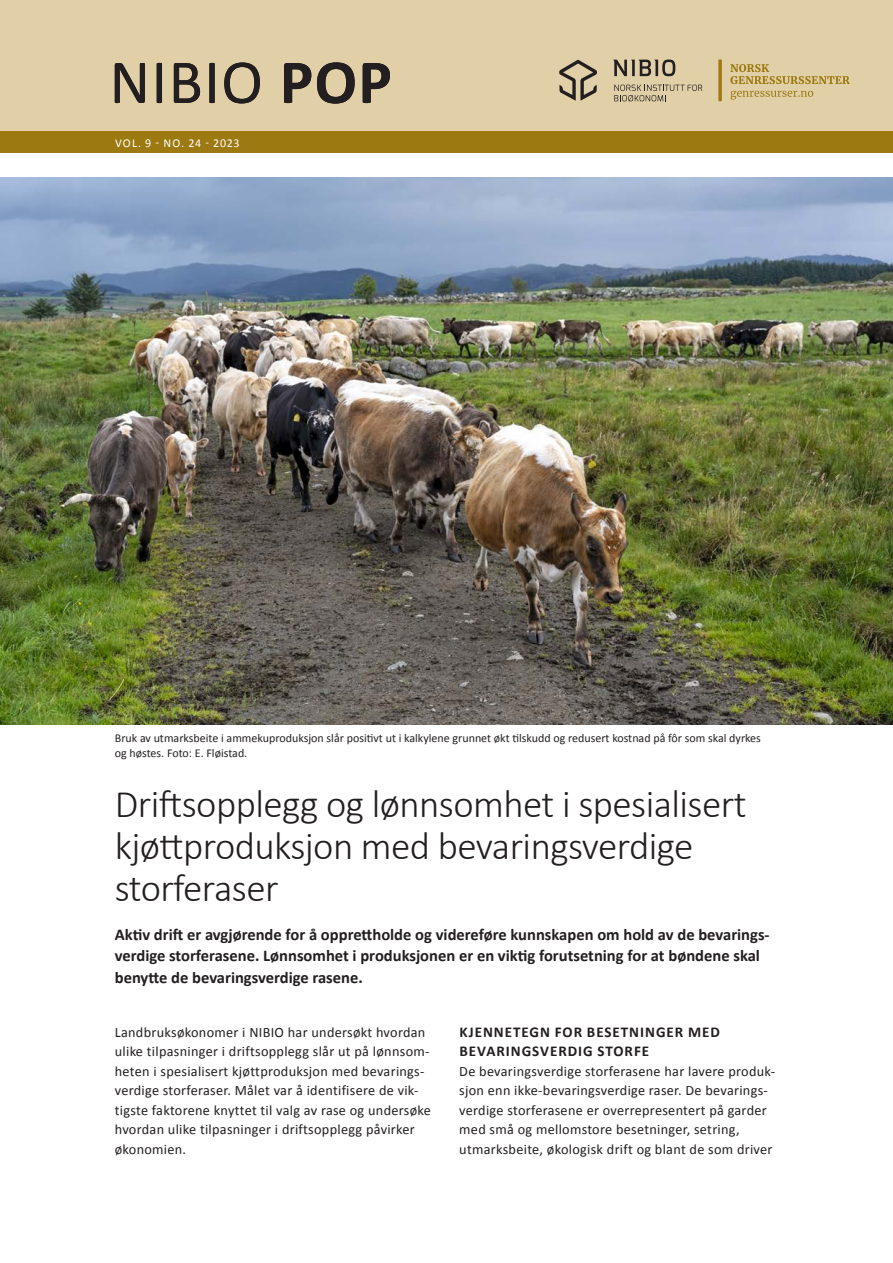
<style>
.page{position:relative;width:893px;height:1263px;background:#fff}
.page>*{position:absolute;margin:0;border:0;box-sizing:border-box;transform-origin:0 0}
.t1{font:63px "Calibri";letter-spacing:.02em;color:#231f20}
.t2{font:300 39px/42px "Calibri";letter-spacing:-.015em;color:#231f20}
.t3{font:700 16.5px/21px "Calibri";color:#231f20}
.t4{font:700 15px/19.5px "Calibri";letter-spacing:.065em;color:#231f20}
.t5{font:14.25px/19.5px "Calibri";letter-spacing:.02em;color:#231f20}
.t6{font:12px/14.4px "Calibri";color:#231f20}
.t7{font:12px "Calibri";letter-spacing:.06em;color:#fff}
.s1{font-weight:700}
</style>
<div class="page">
<div style="left:0;top:0;width:893px;height:138px;background:#e1cfa8"></div>
<div style="left:0;top:132px;width:893px;height:21px;background:#9d7a11"></div>
<svg style="left:559px;top:60px;width:38px;height:41px"></svg>
<svg style="left:613px;top:60px;width:62px;height:16px"></svg>
<svg style="left:614px;top:85px;width:88px;height:16px"></svg>
<svg style="left:730px;top:91px;width:83px;height:9px"></svg>
<svg style="left:730px;top:64px;width:120px;height:20px"></svg>
<svg style="left:718px;top:60px;width:4px;height:41px"></svg>
<img style="left:0;top:177px;width:893px;height:548px">
<h1 class="t1" style="left:109px;top:42px;width:284px">NIBIO <span class="s1">POP</span></h1>
<p class="t7" style="left:115px;top:136px;width:126px">VOL. 9 - NO. 24 - 2023</p>
<p class="t6" style="left:115px;top:731px;width:648px">Bruk av utmarksbeite i ammekuproduksjon slår positivt ut i kalkylene grunnet økt tilskudd og redusert kostnad på fôr som skal dyrkes og høstes. Foto: E. Fløistad.</p>
<h2 class="t2" style="left:115px;top:781px;width:633px">Driftsopplegg og lønnsomhet i -spesialisert kjøttproduksjon med bevaringsverdige storferaser</h2>
<p class="t3" style="left:115px;top:924px;width:656px">Aktiv drift er avgjørende for å opprettholde og videreføre kunnskapen om hold av de bevarings&shy;verdige storferasene. Lønnsomhet i produksjonen er en viktig forutsetning for at bøndene skal benytte de bevaringsverdige rasene.</p>
<p class="t5" style="left:115px;top:1022px;width:318px">Landbruksøkonomer i NIBIO har undersøkt hvordan ulike tilpasninger i driftsopplegg slår ut på lønnsom&shy;heten i spesialisert kjøttproduksjon med bevarings&shy;verdige storferaser. Målet var å identifisere de vik&shy;tigste faktorene knyttet til valg av rase og undersøke hvordan ulike tilpasninger i driftsopplegg påvirker økonomien.</p>
<p class="t4" style="left:460px;top:1022px;width:262px">KJENNETEGN FOR BESETNINGER MED<br>BEVARINGSVERDIG STORFE</p>
<p class="t5" style="left:459px;top:1061px;width:317px">De bevaringsverdige storferasene har lavere produk&shy;sjon enn ikke-bevaringsverdige raser. De bevarings&shy;verdige storferasene er overrepresentert på garder med små og mellomstore besetninger, setring, utmarksbeite, økologisk drift og blant de som driver</p>
</div>
